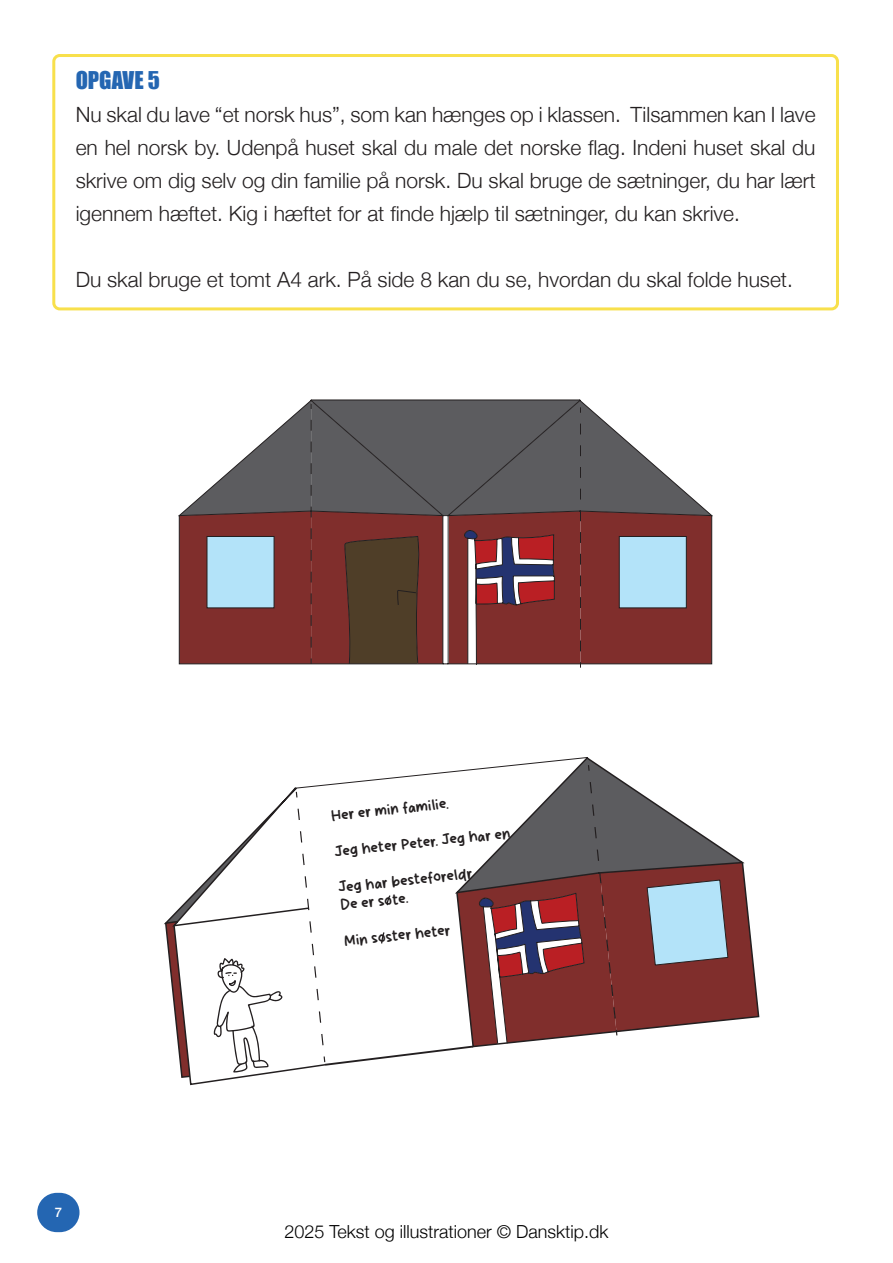
<style>
.page{position:relative;width:893px;height:1263px;background:#fff}
.page>*{position:absolute;margin:0;border:0;box-sizing:border-box;transform-origin:0 0}
.Opgaverubrik{font:22.5px "Impact";color:#2466b2}
.Brødtekst{font:300 21px/33px "Helvetica Neue";color:#231f20;text-align:justify}
.t1{font:300 18px "Helvetica Neue";color:#000}
.t2{font:15px/18px "Sunset Friday";color:#231f20}
.t3{font:500 13.05px "Helvetica Neue";color:#fff}
</style>
<div class="page">
<div style="left:37px;top:1193px;width:43px;height:39px;background:#2466b2;border-radius:20px"></div>
<div style="left:52px;top:54px;width:787px;height:256px;border:3px solid #f8e04c;border-radius:6px"></div>
<svg style="left:179px;top:400px;width:533px;height:265px"></svg>
<svg style="left:206px;top:515px;width:481px;height:153px;background:#845252"></svg>
<svg style="left:164px;top:757px;width:595px;height:329px"></svg>
<p class="Opgaverubrik" style="left:76px;top:63px;width:86px">OPGAVE 5</p>
<p class="Brødtekst" style="left:76px;top:96px;width:741px">Nu skal du lave “et norsk hus”, som kan hænges op i klassen. Tilsammen kan I lave en hel norsk by. Udenpå huset skal du male det norske flag. Indeni huset skal du skrive om dig selv og din familie på norsk. Du skal bruge de sætninger, du har lært igennem hæftet. Kig i hæftet for at finde hjælp til sætninger, du kan skrive.</p>
<p class="Brødtekst" style="left:76px;top:261px;width:719px">Du skal bruge et tomt A4 ark. På side 8 kan du se, hvordan du skal folde huset.</p>
<p class="t3" style="left:55px;top:1202px;width:9px">7</p>
<p class="t2" style="left:330px;top:807px;width:120px;rotate:-6deg">Her er min familie.</p>
<p class="t2" style="left:334px;top:843px;width:178px;rotate:-6deg">Jeg heter Peter. Jeg har en</p>
<p class="t2" style="left:337px;top:879px;width:136px;rotate:-6deg">Jeg har besteforeldr<br>De er sote.</p>
<p class="t2" style="left:343px;top:932px;width:108px;rotate:-6deg">Min soster heter</p>
<p class="t1" style="left:284px;top:1217px;width:326px">2025 Tekst og illustrationer © Dansktip.dk</p>
</div>
